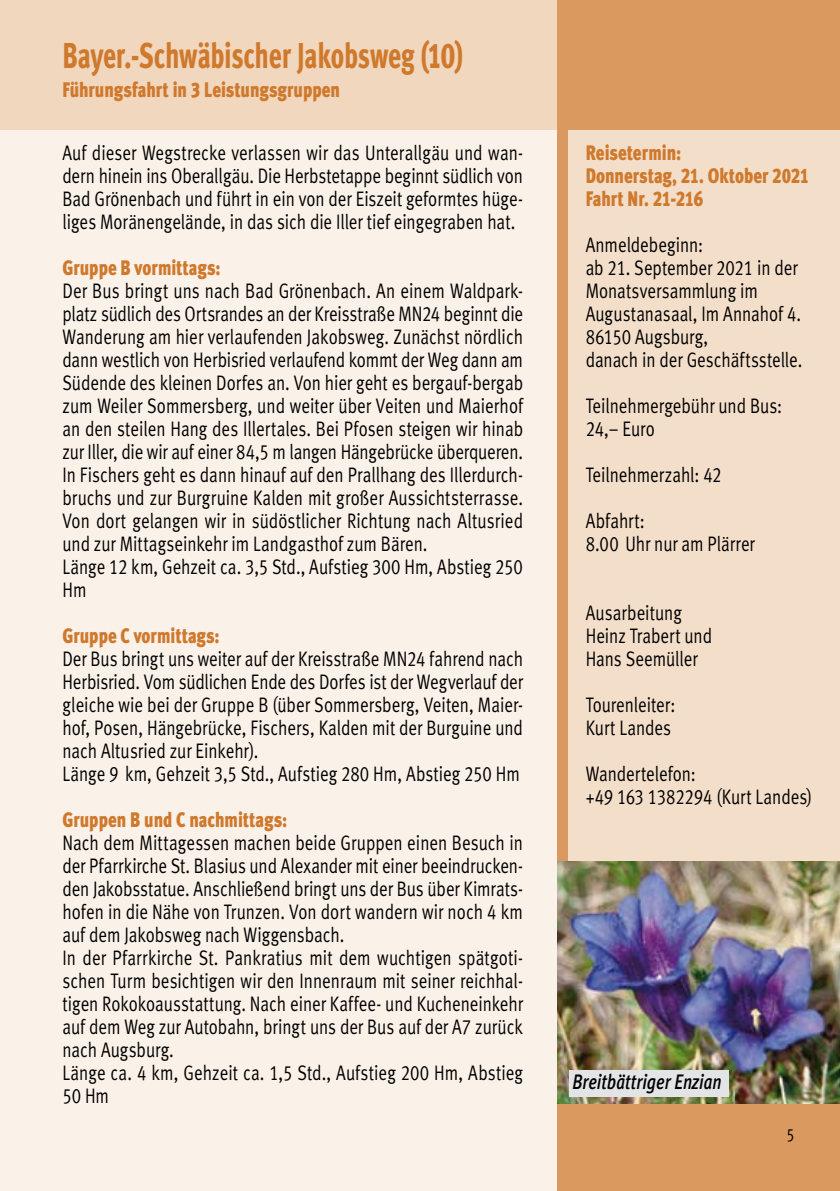
<style>
.page{position:relative;width:840px;height:1191px;background:#fff}
.page>*{position:absolute;margin:0;border:0;box-sizing:border-box;transform-origin:0 0}
.t1{font:36px "Meta Cond Extra Bold LF";letter-spacing:-.01em;color:#cf792d;scale:.8 1}
.t2{font:21px/23px "Meta Normal LF";color:#000;scale:.8 1}
.t3{font:21px/23px "Meta Black LF";color:#cf792d;scale:.8 1}
.t4{font:italic 21px "Meta Medium LF";letter-spacing:.005em;color:#000;scale:.8 1}
.t5{font:18px "Meta Normal LF";color:#000;scale:.8 1}
</style>
<div class="page">
<div style="left:0;top:0;width:839px;height:1191px;background:#f1d7bd"></div>
<div style="left:557px;top:0;width:282px;height:1191px;background:#da995e"></div>
<div style="left:568px;top:130px;width:271px;height:736px;background:#f3dec9"></div>
<img style="left:557px;top:861px;width:282px;height:242px">
<div style="left:568px;top:1070px;width:160px;height:26px;background:#e3e4e5"></div>
<div style="left:0;top:130px;width:556px;height:1061px;background:#faf1e8"></div>
<h1 class="t1" style="left:62px;top:34px;width:502px">Bayer.-Schwäbischer Jakobsweg (10)</h1>
<p class="t3" style="left:62px;top:78px;width:348px">Führungsfahrt in 3 Leistungsgruppen</p>
<p class="t2" style="left:62px;top:141px;width:577px;text-align:justify">Auf dieser Wegstrecke verlassen wir das Unterallgäu und wan&shy;dern hinein ins Oberallgäu. Die Herbstetappe beginnt südlich von Bad Grönenbach und führt in ein von der Eiszeit geformtes hüge&shy;liges Moränengelände, in das sich die Iller tief eingegraben hat.</p>
<p class="t3" style="left:62px;top:256px;width:199px">Gruppe B vormittags:</p>
<p class="t2" style="left:62px;top:279px;width:577px">Der Bus bringt uns nach Bad Grönenbach. An einem Waldpark&shy;platz südlich des Ortsrandes an der Kreisstraße MN24 beginnt die Wanderung am hier verlaufenden Jakobsweg. Zunächst nördlich dann westlich von Herbisried verlaufend kommt der Weg dann am Südende des kleinen Dorfes an. Von hier geht es bergauf-bergab zum Weiler Sommersberg, und weiter über Veiten und Maierhof an den steilen Hang des Illertales. Bei Pfosen steigen wir hinab zur Iller, die wir auf einer 84,5 m langen Hängebrücke überqueren.<br>In Fischers geht es dann hinauf auf den Prallhang des Illerdurch&shy;bruchs und zur Burgruine Kalden mit großer Aussichtsterrasse.<br>Von dort gelangen wir in südöstlicher Richtung nach Altusried und zur Mittagseinkehr im Landgasthof zum Bären.<br>Länge 12 km, Gehzeit ca. 3,5 Std., Aufstieg 300 Hm, Abstieg 250<br>Hm</p>
<p class="t3" style="left:62px;top:624px;width:198px">Gruppe C vormittags:</p>
<p class="t2" style="left:62px;top:647px;width:577px">Der Bus bringt uns weiter auf der Kreisstraße MN24 fahrend nach Herbisried. Vom südlichen Ende des Dorfes ist der Wegverlauf der gleiche wie bei der Gruppe B (über Sommersberg, Veiten, Maier&shy;hof, Posen, Hängebrücke, Fischers, Kalden mit der Burguine und nach Altusried zur Einkehr).<br>Länge 9 km, Gehzeit 3,5 Std., Aufstieg 280 Hm, Abstieg 250 Hm</p>
<p class="t3" style="left:62px;top:808px;width:282px">Gruppen B und C nachmittags:</p>
<p class="t2" style="left:62px;top:831px;width:577px">Nach dem Mittagessen machen beide Gruppen einen Besuch in der Pfarrkirche St. Blasius und Alexander mit einer beeindrucken&shy;den Jakobsstatue. Anschließend bringt uns der Bus über Kimrats&shy;hofen in die Nähe von Trunzen. Von dort wandern wir noch 4 km auf dem Jakobsweg nach Wiggensbach.<br>In der Pfarrkirche St. Pankratius mit dem wuchtigen spätgoti&shy;schen Turm besichtigen wir den Innenraum mit seiner reichhal&shy;tigen Rokokoausstattung. Nach einer Kaffee- und Kucheneinkehr auf dem Weg zur Autobahn, bringt uns der Bus auf der A7 zurück nach Augsburg.<br>Länge ca. 4 km, Gehzeit ca. 1,5 Std., Aufstieg 200 Hm, Abstieg 50 Hm</p>
<p class="t3" style="left:585px;top:141px;width:281px">Reisetermin:<br>Donnerstag, 21. Oktober 2021<br>Fahrt Nr. 21-216</p>
<p class="t2" style="left:585px;top:233px;width:272px">Anmeldebeginn:<br>ab 21. September 2021 in der<br>Monatsversammlung im<br>Augustanasaal, Im Annahof 4.<br>86150 Augsburg,<br>danach in der Geschäftsstelle.</p>
<p class="t2" style="left:585px;top:394px;width:247px">Teilnehmergebühr und Bus:<br>24,– Euro</p>
<p class="t2" style="left:585px;top:451px;width:171px;line-height:46px">Teilnehmerzahl: 42<br>Abfahrt:</p>
<p class="t2" style="left:585px;top:532px;width:213px">8.00 Uhr nur am Plärrer</p>
<p class="t2" style="left:585px;top:601px;width:159px">Ausarbeitung<br>Heinz Trabert und<br>Hans Seemüller</p>
<p class="t2" style="left:585px;top:693px;width:113px">Tourenleiter:<br>Kurt Landes</p>
<p class="t2" style="left:585px;top:762px;width:284px">Wandertelefon:<br>+49 163 1382294 (Kurt Landes)</p>
<p class="t4" style="left:572px;top:1068px;width:188px">Breitbättriger Enzian</p>
<p class="t5" style="left:786px;top:1124px;width:12px">5</p>
</div>
